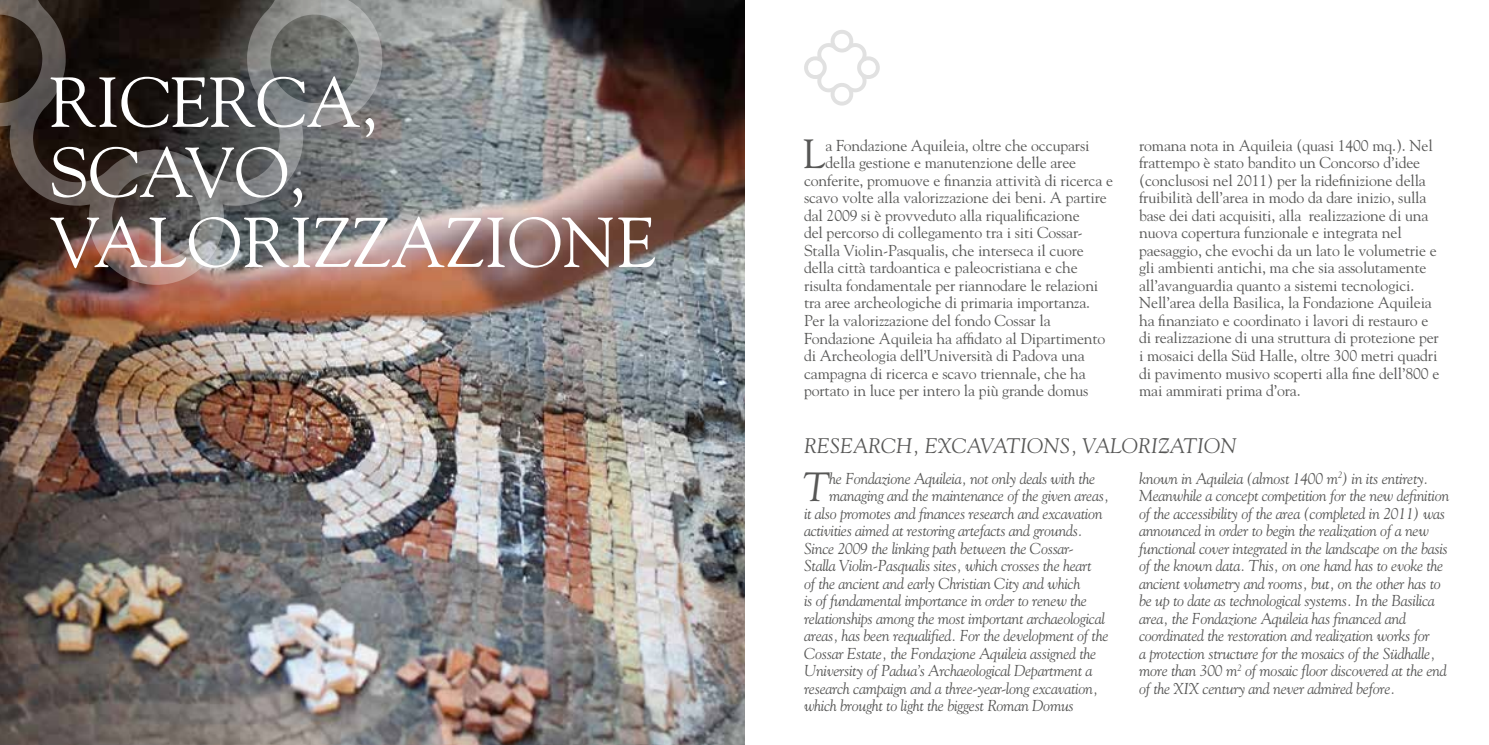
<style>
.page{position:relative;width:1489px;height:745px;background:#fff}
.page>*{position:absolute;margin:0;border:0;box-sizing:border-box;transform-origin:0 0}
.t1{font:70px "Goudy Std";color:#fff}
.t2{font:40.6px "Goudy Std";color:#575756}
.t3{font:italic 40.6px "Goudy Std";color:#575756}
.t4{font:italic 21px "Goudy Std";color:#575756}
.t5{font:15.75px/17.5px "Goudy Std";letter-spacing:-.01em;color:#575756}
.t6{font:italic 15.75px/17.5px "Goudy Std";letter-spacing:-.02em;color:#575756}
</style>
<div class="page">
<img style="left:0;top:0;width:744px;height:744px">
<svg style="left:0;top:0;width:384px;height:286px;background:#574f4c"></svg>
<svg style="left:804px;top:30px;width:76px;height:76px"></svg>
<h1 class="t1" style="left:50px;top:59px;width:92px">Ricerca</h1>
<h1 class="t1" style="left:361px;top:59px;width:19px">,</h1>
<h1 class="t1" style="left:50px;top:129px;width:49px">scavo</h1>
<h1 class="t1" style="left:289px;top:129px;width:19px">,</h1>
<h1 class="t1" style="left:50px;top:199px;width:45px">valori</h1>
<h1 class="t1" style="left:313px;top:199px;width:215px">zzazione</h1>
<h2 class="t2" style="left:803px;top:129px;width:24px">L</h2>
<p class="t5" style="left:825px;top:136px;width:265px">a Fondazione Aquileia, oltre che occuparsi</p>
<p class="t5" style="left:825px;top:154px;width:252px">della gestione e manutenzione delle aree</p>
<p class="t5" style="left:804px;top:171px;width:310px">conferite, promuove e finanzia attività di ricerca e</p>
<p class="t5" style="left:804px;top:189px;width:304px">scavo volte alla valorizzazione dei beni. A partire</p>
<p class="t5" style="left:804px;top:206px;width:277px">dal 2009 si è provveduto alla riqualificazione</p>
<p class="t5" style="left:804px;top:224px;width:280px">del percorso di collegamento tra i siti Cossar-</p>
<p class="t5" style="left:804px;top:241px;width:281px">Stalla Violin-Pasqualis, che interseca il cuore</p>
<p class="t5" style="left:804px;top:259px;width:275px">della città tardoantica e paleocristiana e che</p>
<p class="t5" style="left:804px;top:276px;width:296px">risulta fondamentale per riannodare le relazioni</p>
<p class="t5" style="left:804px;top:294px;width:287px">tra aree archeologiche di primaria importanza.</p>
<p class="t5" style="left:804px;top:311px;width:248px">Per la valorizzazione del fondo Cossar la</p>
<p class="t5" style="left:804px;top:329px;width:303px">Fondazione Aquileia ha affidato al Dipartimento</p>
<p class="t5" style="left:804px;top:346px;width:282px">di Archeologia dell’Università di Padova una</p>
<p class="t5" style="left:804px;top:364px;width:283px">campagna di ricerca e scavo triennale, che ha</p>
<p class="t5" style="left:804px;top:381px;width:286px">portato in luce per intero la più grande domus</p>
<p class="t5" style="left:1138px;top:136px;width:302px">romana nota in Aquileia (quasi 1400 mq.). Nel frattempo è stato bandito un Concorso d’idee (conclusosi nel 2011) per la ridefinizione della fruibilità dell’area in modo da dare inizio, sulla base dei dati acquisiti, alla realizzazione di una nuova copertura funzionale e integrata nel paesaggio, che evochi da un lato le volumetrie e gli ambienti antichi, ma che sia assolutamente all’avanguardia quanto a sistemi tecnologici.<br>Nell’area della Basilica, la Fondazione Aquileia ha finanziato e coordinato i lavori di restauro e di realizzazione di una struttura di protezione per i mosaici della Süd Halle, oltre 300 metri quadri di pavimento musivo scoperti alla fine dell’800 e mai ammirati prima d’ora.</p>
<h3 class="t4" style="left:804px;top:432px;width:28px">Research</h3>
<h3 class="t4" style="left:912px;top:432px;width:27px">, excavat</h3>
<h3 class="t4" style="left:1020px;top:432px;width:22px">ions</h3>
<h3 class="t4" style="left:1070px;top:432px;width:151px">, valorization</h3>
<h2 class="t3" style="left:803px;top:462px;width:29px">T</h2>
<p class="t6" style="left:829px;top:469px;width:267px">he Fondazione Aquileia, not only deals with the</p>
<p class="t6" style="left:829px;top:486px;width:281px">managing and the maintenance of the given areas,</p>
<p class="t6" style="left:804px;top:504px;width:300px">it also promotes and finances research and excavation</p>
<p class="t6" style="left:804px;top:521px;width:280px">activities aimed at restoring artefacts and grounds.</p>
<p class="t6" style="left:804px;top:539px;width:271px">Since 2009 the linking path between the Cossar-</p>
<p class="t6" style="left:804px;top:556px;width:289px">Stalla Violin-Pasqualis sites, which crosses the heart</p>
<p class="t6" style="left:804px;top:574px;width:278px">of the ancient and early Christian City and which</p>
<p class="t6" style="left:804px;top:591px;width:284px">is of fundamental importance in order to renew the</p>
<p class="t6" style="left:804px;top:609px;width:302px">relationships among the most important archaeological</p>
<p class="t6" style="left:804px;top:626px;width:306px">areas, has been requalified. For the development of the</p>
<p class="t6" style="left:804px;top:644px;width:294px">Cossar Estate, the Fondazione Aquileia assigned the</p>
<p class="t6" style="left:804px;top:661px;width:290px">University of Padua’s Archaeological Department a</p>
<p class="t6" style="left:804px;top:679px;width:295px">research campaign and a three-year-long excavation,</p>
<p class="t6" style="left:804px;top:696px;width:271px">which brought to light the biggest Roman Domus</p>
<p class="t6" style="left:1138px;top:469px;width:312px">known in Aquileia (almost 1400 m<sup>2</sup>) in its entirety.<br>Meanwhile a concept competition for the new definition of the accessibility of the area (completed in 2011) was announced in order to begin the realization of a new functional cover integrated in the landscape on the basis of the known data. This, on one hand has to evoke the ancient volumetry and rooms, but, on the other has to be up to date as technological systems. In the Basilica area, the Fondazione Aquileia has financed and coordinated the restoration and realization works for<br>a protection structure for the mosaics of the Südhalle, more than 300 m<sup>2</sup> of mosaic floor discovered at the end of the XIX century and never admired before.</p>
</div>
